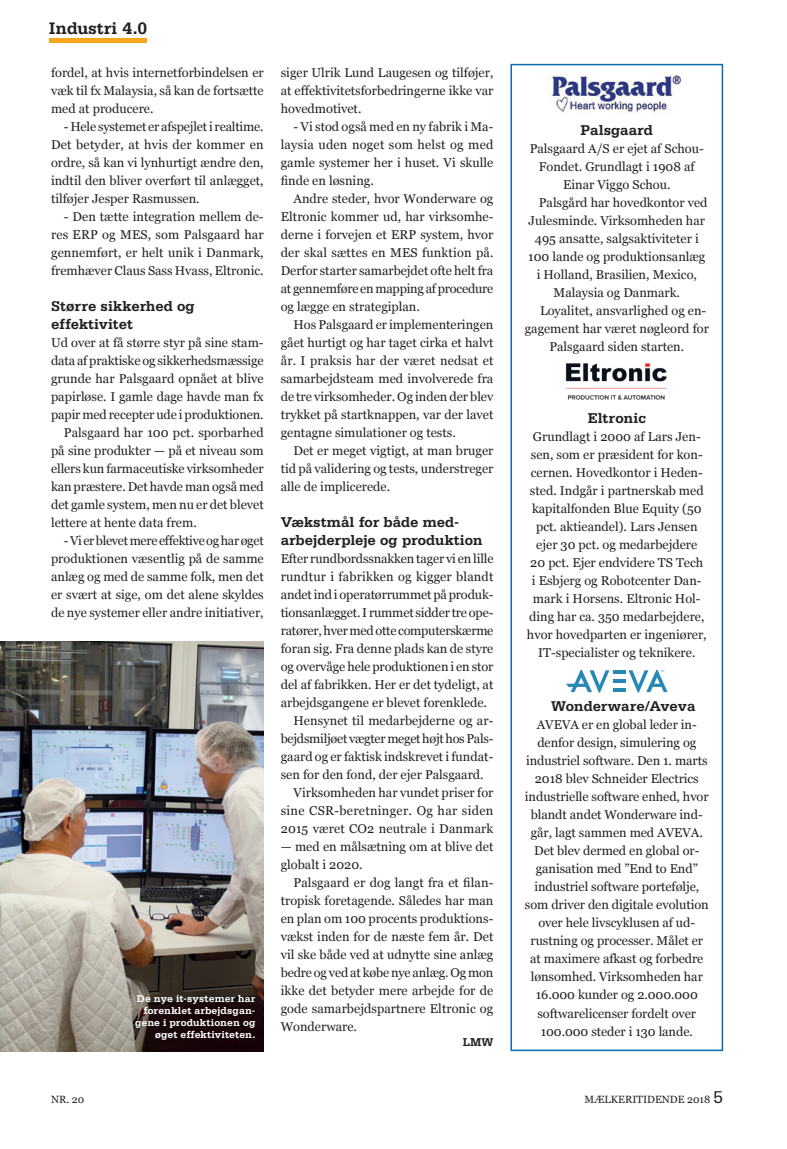
<style>
.page{position:relative;width:787px;height:1149px;background:#fff}
.page>*{position:absolute;margin:0;border:0;box-sizing:border-box;transform-origin:0 0}
.Rubrik{font:700 17.55px "Serifa";letter-spacing:-.005em;color:#231f20}
.Mellemrubrik{font:700 15px/18px "Serifa";color:#231f20}
.Brødtekst_ind{font:700 15px "Serifa";letter-spacing:-.005em;color:#231f20}
.Brødtekst_ind-2{font:12.75px/18px "Georgia";color:#231f20;text-align:justify}
.Brødtekst{font:12.75px/18px "Georgia";letter-spacing:-.005em;color:#231f20;text-align:center}
.Forfatter{font:700 12px "Serifa";color:#231f20}
.Billedtekst{font:700 10.5px/12px "Serifa";letter-spacing:.01em;color:#fff;text-align:right}
.t1{font:10.5px "Georgia";color:#231f20}
.s1{font-family:"Serifa";font-size:18px}
</style>
<div class="page">
<img style="left:0;top:641px;width:264px;height:409px">
<div style="left:510px;top:64px;width:213px;height:986px;border:2px solid #0d6bb4"></div>
<img style="left:565px;top:363px;width:102px;height:37px">
<img style="left:549px;top:74px;width:133px;height:39px">
<svg style="left:566px;top:669px;width:101px;height:23px"></svg>
<div style="left:49px;top:38px;width:98px;height:5px;background:#f9a51b"></div>
<p class="Rubrik" style="left:49px;top:18px;width:100px">Industri 4.0</p>
<p class="Brødtekst_ind-2" style="left:51px;top:63px;width:214px">fordel, at hvis internetforbindelsen er væk til fx Malaysia, så kan de fortsætte med at producere.</p>
<p class="Brødtekst_ind-2" style="left:51px;top:117px;width:214px;text-indent:13px">- Hele systemet er afspejlet i realtime.<br>Det betyder, at hvis der kommer en ordre, så kan vi lynhurtigt ændre den, indtil den bliver overført til anlægget, tilføjer Jesper Rasmussen.</p>
<p class="Brødtekst_ind-2" style="left:51px;top:207px;width:214px;text-indent:13px">- Den tætte integration mellem de&shy;res ERP og MES, som Palsgaard har gennemført, er helt unik i Danmark, fremhæver Claus Sass Hvass, Eltronic.</p>
<p class="Mellemrubrik" style="left:51px;top:296px;width:145px">Større sikkerhed og effektivitet</p>
<p class="Brødtekst" style="left:51px;top:333px;width:214px;text-align:justify">Ud over at få større styr på sine stam&shy;data af praktiske og sikkerhedsmæssige grunde har Palsgaard opnået at blive papirløse. I gamle dage havde man fx papir med recepter ude i produktionen.</p>
<p class="Brødtekst_ind-2" style="left:51px;top:423px;width:214px;text-indent:13px">Palsgaard har 100 pct. sporbarhed på sine produkter — på et niveau som ellers kun farmaceutiske virksomheder kan præstere. Det havde man også med det gamle system, men nu er det blevet lettere at hente data frem.</p>
<p class="Brødtekst_ind-2" style="left:51px;top:531px;width:214px;text-indent:13px">- Vi er blevet mere effektive og har øget produktionen væsentlig på de samme anlæg og med de samme folk, men det er svært at sige, om det alene skyldes de nye systemer eller andre initiativer,</p>
<p class="Billedtekst" style="left:135px;top:991px;width:122px">De nye it-systemer har forenklet arbejdsgan&shy;gene i produktionen og øget effektiviteten.</p>
<p class="Brødtekst_ind-2" style="left:281px;top:63px;width:214px">siger Ulrik Lund Laugesen og tilføjer, at effektivitetsforbedringerne ikke var hovedmotivet.</p>
<p class="Brødtekst_ind-2" style="left:281px;top:117px;width:214px;text-indent:13px">- Vi stod også med en ny fabrik i Ma&shy;laysia uden noget som helst og med gamle systemer her i huset. Vi skulle finde en løsning.</p>
<p class="Brødtekst_ind-2" style="left:281px;top:189px;width:214px;text-indent:13px">Andre steder, hvor Wonderware og Eltronic kommer ud, har virksomhe&shy;derne i forvejen et ERP system, hvor der skal sættes en MES funktion på.<br>Derfor starter samarbejdet ofte helt fra at gennemføre en mapping af procedure og lægge en strategiplan.</p>
<p class="Brødtekst_ind-2" style="left:281px;top:315px;width:214px;text-indent:13px">Hos Palsgaard er implementeringen gået hurtigt og har taget cirka et halvt år. I praksis har der været nedsat et samarbejdsteam med involverede fra de tre virksomheder. Og inden der blev trykket på startknappen, var der lavet gentagne simulationer og tests.</p>
<p class="Brødtekst_ind-2" style="left:281px;top:441px;width:214px;text-indent:13px">Det er meget vigtigt, at man bruger tid på validering og tests, understreger alle de implicerede.</p>
<p class="Mellemrubrik" style="left:281px;top:512px;width:204px">Vækstmål for både med&shy;arbejderpleje og produktion</p>
<p class="Brødtekst" style="left:281px;top:549px;width:214px;text-align:justify">Efter rundbordssnakken tager vi en lille rundtur i fabrikken og kigger blandt andet ind i operatørrummet på produk&shy;tionsanlægget. I rummet sidder tre ope&shy;ratører, hver med otte computerskærme foran sig. Fra denne plads kan de styre og overvåge hele produktionen i en stor del af fabrikken. Her er det tydeligt, at arbejdsgangene er blevet forenklede.</p>
<p class="Brødtekst_ind-2" style="left:281px;top:711px;width:214px;text-indent:13px">Hensynet til medarbejderne og ar&shy;bejdsmiljøet vægter meget højt hos Pals&shy;gaard og er faktisk indskrevet i fundat&shy;sen for den fond, der ejer Palsgaard.</p>
<p class="Brødtekst_ind-2" style="left:281px;top:783px;width:214px;text-indent:13px">Virksomheden har vundet priser for sine CSR-beretninger. Og har siden 2015 været CO2 neutrale i Danmark</p>
<p class="Brødtekst_ind-2" style="left:281px;top:837px;width:214px">— med en målsætning om at blive det globalt i 2020.</p>
<p class="Brødtekst_ind-2" style="left:281px;top:873px;width:214px;text-indent:13px">Palsgaard er dog langt fra et filan&shy;tropisk foretagende. Således har man en plan om 100 procents produktions&shy;vækst inden for de næste fem år. Det vil ske både ved at udnytte sine anlæg bedre og ved at købe nye anlæg. Og mon ikke det betyder mere arbejde for de gode samarbejdspartnere Eltronic og Wonderware.</p>
<p class="Forfatter" style="left:463px;top:1035px;width:32px">LMW</p>
<p class="Mellemrubrik" style="left:580px;top:120px;width:74px">Palsgaard</p>
<p class="Brødtekst" style="left:530px;top:139px;width:176px">Palsgaard A/S er ejet af Schou-<br>Fondet. Grundlagt i 1908 af<br>Einar Viggo Schou.</p>
<p class="Brødtekst_ind-2" style="left:539px;top:193px;width:170px">Palsgård har hovedkontor ved</p>
<p class="Brødtekst_ind-2" style="left:528px;top:211px;width:178px">Julesminde. Virksomheden har</p>
<p class="Brødtekst_ind-2" style="left:535px;top:229px;width:165px">495 ansatte, salgsaktiviteter i</p>
<p class="Brødtekst_ind-2" style="left:528px;top:247px;width:179px">100 lande og produktionsanlæg</p>
<p class="Brødtekst_ind-2" style="left:536px;top:265px;width:162px">i Holland, Brasilien, Mexico,</p>
<p class="Brødtekst_ind-2" style="left:553px;top:283px;width:128px">Malaysia og Danmark.</p>
<p class="Brødtekst_ind-2" style="left:540px;top:301px;width:168px">Loyalitet, ansvarlighed og en-</p>
<p class="Brødtekst_ind-2" style="left:524px;top:319px;width:186px">gagement har været nøgleord for</p>
<p class="Brødtekst_ind-2" style="left:549px;top:337px;width:136px">Palsgaard siden starten.</p>
<p class="Mellemrubrik" style="left:588px;top:408px;width:60px">Eltronic</p>
<p class="Brødtekst" style="left:527px;top:427px;width:181px">Grundlagt i 2000 af Lars Jen&shy;sen, som er præsident for kon&shy;cernen. Hovedkontor i Heden&shy;sted. Indgår i partnerskab med kapitalfonden Blue Equity (50 pct. aktieandel). Lars Jensen ejer 30 pct. og medarbejdere<br>20 pct. Ejer endvidere TS Tech i Esbjerg og Robotcenter Dan&shy;mark i Horsens. Eltronic Hol&shy;ding har ca. 350 medarbejdere, hvor hovedparten er ingeniører,<br>IT-specialister og teknikere.</p>
<p class="Brødtekst_ind" style="left:551px;top:697px;width:146px">Wonderware/Aveva</p>
<p class="Brødtekst" style="left:525px;top:715px;width:185px">AVEVA er en global leder in&shy;denfor design, simulering og industriel software. Den 1. marts<br>2018 blev Schneider Electrics industrielle software enhed, hvor blandt andet Wonderware ind&shy;går, lagt sammen med AVEVA.<br>Det blev dermed en global or&shy;ganisation med ”End to End” industriel software portefølje, som driver den digitale evolution over hele livscyklusen af ud&shy;rustning og processer. Målet er at maximere afkast og forbedre lønsomhed. Virksomheden har<br>16.000 kunder og 2.000.000 softwarelicenser fordelt over<br>100.000 steder i 130 lande.</p>
<p class="t1" style="left:51px;top:1091px;width:35px">NR. 20</p>
<p class="t1" style="left:584px;top:1091px;width:140px">MÆLKERITIDENDE 2018 <span class="s1">5</span></p>
</div>
